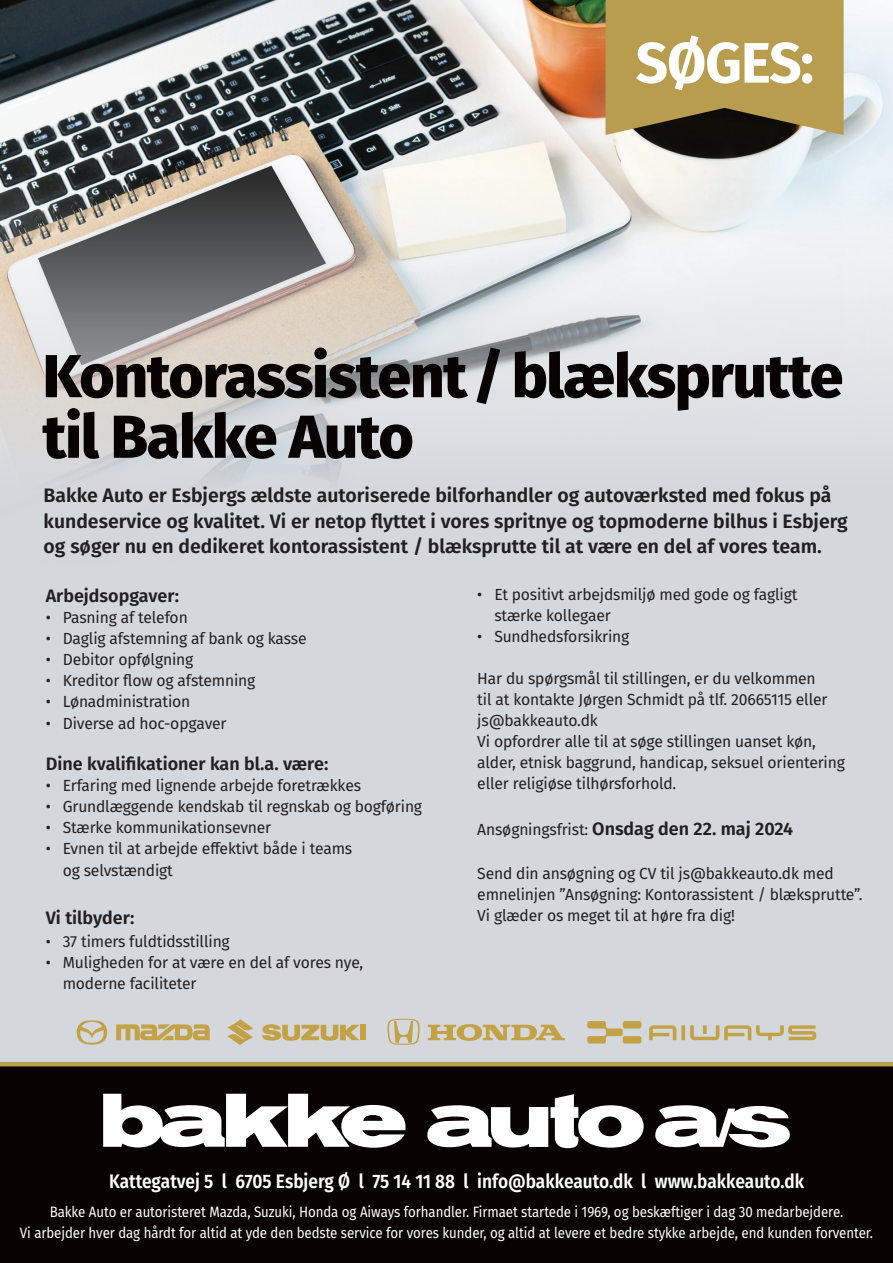
<style>
.page{position:relative;width:893px;height:1263px;background:#d4d8dd}
.page>*{position:absolute;margin:0;border:0;box-sizing:border-box;transform-origin:0 0}
.t1{font:800 60.6px/60.6px "Fira Sans";letter-spacing:-.02em;color:#080302}
.t2{font:700 57px "Fira Sans";letter-spacing:-.02em;color:#fff}
.t3{font:600 19.5px/25.5px "Fira Sans";color:#231f20}
.t4{font:600 19.5px "Fira Sans";color:#fff;scale:.89 1}
.t5{font:600 18px "Fira Sans";color:#231f20}
.t6{font:16.05px/21px "Fira Sans";letter-spacing:-.01em;color:#231f20}
.t7{font:15px/21px "Fira Sans";letter-spacing:-.005em;color:#fff;text-align:center;scale:.89 1}
.s1{font-size:15.75px}
.s2{font-weight:400;font-size:16.05px}
</style>
<div class="page">
<div style="left:0;top:1064px;width:893px;height:199px;background:#080302"></div>
<img style="left:0;top:0;width:893px;height:478px">
<hr style="left:0;top:1062px;width:893px;height:4px;background:#b99d4f">
<svg style="left:427px;top:1094px;width:217px;height:54px"></svg>
<svg style="left:103px;top:1094px;width:303px;height:54px"></svg>
<svg style="left:655px;top:1105px;width:135px;height:43px"></svg>
<svg style="left:227px;top:1019px;width:26px;height:26px"></svg>
<div style="left:360px;top:1025px;width:6px;height:15px;background:#c2a245"></div>
<svg style="left:262px;top:1024px;width:98px;height:16px"></svg>
<svg style="left:116px;top:1024px;width:94px;height:16px"></svg>
<svg style="left:77px;top:1020px;width:30px;height:24px"></svg>
<svg style="left:428px;top:1024px;width:137px;height:17px"></svg>
<svg style="left:387px;top:1019px;width:33px;height:26px"></svg>
<svg style="left:649px;top:1025px;width:27px;height:15px"></svg>
<svg style="left:681px;top:1025px;width:4px;height:15px"></svg>
<svg style="left:690px;top:1025px;width:126px;height:15px"></svg>
<div style="left:623px;top:1021px;width:18px;height:7px;background:#c2a245;border-radius:2px"></div>
<div style="left:623px;top:1036px;width:18px;height:7px;background:#c2a245;border-radius:2px"></div>
<svg style="left:587px;top:1021px;width:36px;height:22px"></svg>
<svg style="left:605px;top:0;width:239px;height:135px;background:#aa914a"></svg>
<h2 class="t2" style="left:635px;top:15px;width:180px">SØGES:</h2>
<h1 class="t1" style="left:43px;top:341px;width:802px">Kontorassistent / blæksprutte til Bakke Auto</h1>
<p class="t3" style="left:44px;top:482px;width:806px">Bakke Auto er Esbjergs ældste autoriserede bilforhandler og autoværksted med fokus på kundeservice og kvalitet. Vi er netop flyttet i vores spritnye og topmoderne bilhus i Esbjerg og søger nu en dedikeret kontorassistent / blæksprutte til at være en del af vores team.</p>
<p class="t5" style="left:46px;top:580px;width:135px">Arbejdsopgaver:</p>
<p class="t6" style="left:46px;top:606px;width:144px">• Pasning af telefon</p>
<p class="t6" style="left:46px;top:627px;width:262px">• Daglig afstemning af bank og kasse</p>
<p class="t6" style="left:46px;top:648px;width:149px">• Debitor opfølgning</p>
<p class="t6" style="left:46px;top:669px;width:211px">• Kreditor flow og afstemning</p>
<p class="t6" style="left:46px;top:690px;width:146px">• Lønadministration</p>
<p class="t6" style="left:46px;top:712px;width:182px">• Diverse ad hoc-opgaver</p>
<p class="t5" style="left:46px;top:748px;width:284px">Dine kvalifikationer kan bl.a. være:</p>
<p class="t6" style="left:46px;top:774px;width:317px">• Erfaring med lignende arbejde foretrækkes</p>
<p class="t6" style="left:46px;top:795px;width:378px">• Grundlæggende kendskab til regnskab og bogføring</p>
<p class="t6" style="left:46px;top:816px;width:227px">• Stærke kommunikationsevner</p>
<p class="t6" style="left:63px;top:836px;width:291px;line-height:22.5px;text-indent:-17px">• Evnen til at arbejde effektivt både i teams og selvstændigt</p>
<p class="t5" style="left:46px;top:903px;width:90px">Vi tilbyder:</p>
<p class="t6" style="left:46px;top:930px;width:186px"><span class="s1">•</span> 37 timers fuldtidsstilling</p>
<p class="t6" style="left:63px;top:951px;width:302px;text-indent:-17px">• Muligheden for at være en del af vores nye, moderne faciliteter</p>
<p class="t6" style="left:494px;top:583px;width:305px;text-indent:-17px">• Et positivt arbejdsmiljø med gode og fagligt stærke kollegaer</p>
<p class="t6" style="left:477px;top:625px;width:154px">• Sundhedsforsikring</p>
<p class="t6" style="left:477px;top:667px;width:369px">Har du spørgsmål til stillingen, er du velkommen<br>til at kontakte Jørgen Schmidt på tlf. 20665115 eller js@bakkeauto.dk<br>Vi opfordrer alle til at søge stillingen uanset køn, alder, etnisk baggrund, handicap, seksuel orientering eller religiøse tilhørsforhold.</p>
<p class="t5" style="left:477px;top:814px;width:317px"><span class="s2">Ansøgningsfrist:</span> Onsdag den 22. maj 2024</p>
<p class="t6" style="left:477px;top:862px;width:387px">Send din ansøgning og CV til js@bakkeauto.dk med emnelinjen ”Ansøgning: Kontorassistent / blæksprutte”.<br>Vi glæder os meget til at høre fra dig!</p>
<p class="t4" style="left:109px;top:1165px;width:783px">Kattegatvej 5 l 6705 Esbjerg Ø l 75 14 11 88 l info@bakkeauto.dk l www.bakkeauto.dk</p>
<p class="t7" style="left:20px;top:1201px;width:960px">Bakke Auto er autoristeret Mazda, Suzuki, Honda og Aiways forhandler. Firmaet startede i 1969, og beskæftiger i dag 30 medarbejdere.<br>Vi arbejder hver dag hårdt for altid at yde den bedste service for vores kunder, og altid at levere et bedre stykke arbejde, end kunden forventer.</p>
</div>
